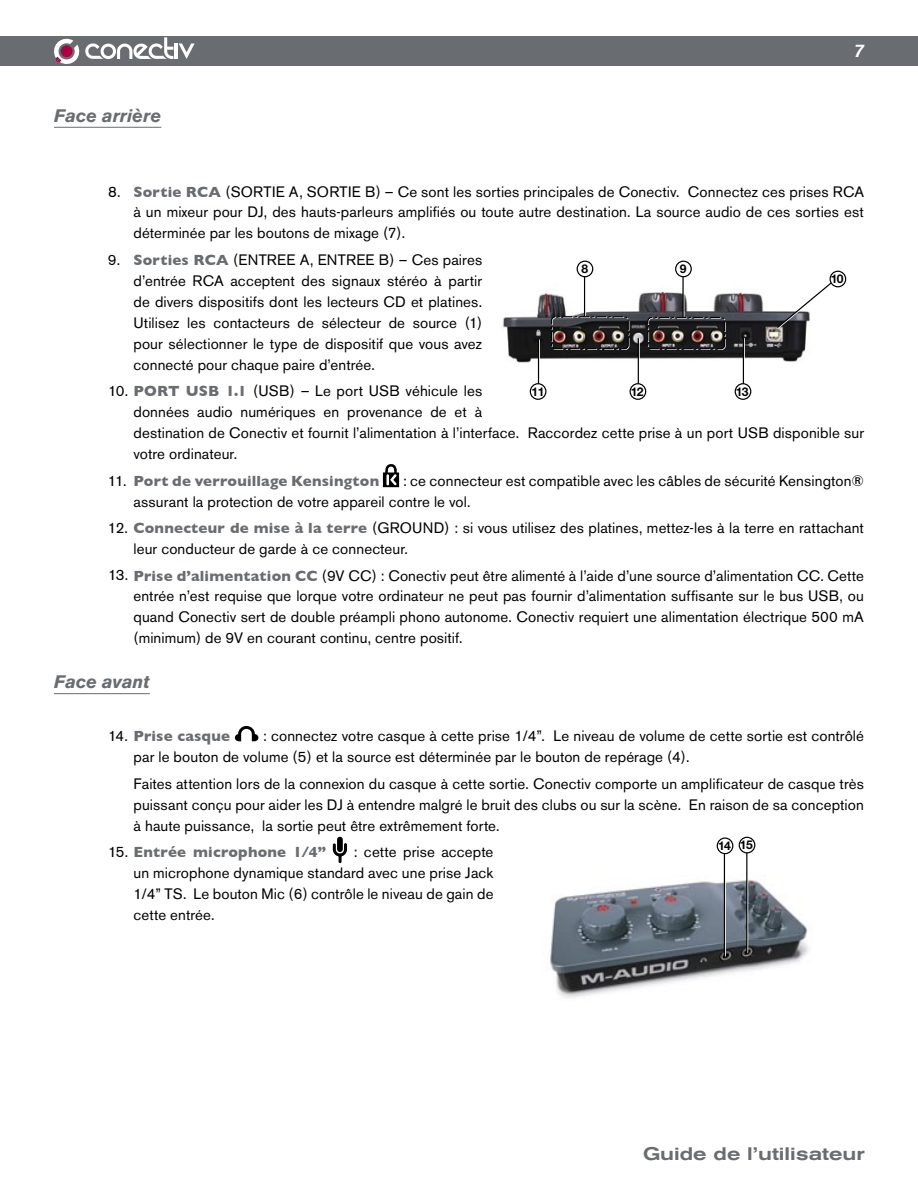
<style>
.page{position:relative;width:918px;height:1188px;background:#fff}
.page>*{position:absolute;margin:0;border:0;box-sizing:border-box;transform-origin:0 0}
.t1{font:500 expanded 18px "Akzidenz Grotesk BE";color:#696c70}
.t2{font:italic 700 18px "Akzidenz Grotesk BE";letter-spacing:-.005em;color:#696c70}
.t3{font:italic 500 18px "Akzidenz Grotesk BE";color:#fff}
.t4{font:15px/21px "Akzidenz Grotesk BE";letter-spacing:.01em;color:#000;text-align:justify}
.t5{font:700 15px "Gill Sans";letter-spacing:.015em;color:#696c70}
.t6{font:700 12.15px "Helvetica Neue";letter-spacing:-.05em;color:#000}
.s1{font-family:"Gill Sans";font-weight:700;color:#696c70}
.s2{font-family:"Akzidenz Grotesk BE";font-weight:400;color:#000}
</style>
<div class="page">
<div style="left:0;top:36px;width:918px;height:30px;background:#696c70"></div>
<hr style="left:175px;top:44px;width:3px;height:15px;background:#fff">
<svg style="left:179px;top:43px;width:16px;height:16px"></svg>
<svg style="left:54px;top:37px;width:119px;height:27px"></svg>
<hr style="left:54px;top:127px;width:107px;height:1px;background:#696c70">
<hr style="left:54px;top:693px;width:96px;height:1px;background:#696c70">
<svg style="left:383px;top:464px;width:16px;height:23px"></svg>
<svg style="left:235px;top:726px;width:23px;height:15px"></svg>
<svg style="left:333px;top:837px;width:14px;height:26px"></svg>
<img style="left:503px;top:288px;width:304px;height:86px">
<svg style="left:776px;top:279px;width:60px;height:51px"></svg>
<hr style="left:539px;top:340px;width:1px;height:45px;background:#fff">
<hr style="left:538px;top:340px;width:1px;height:45px;background:#000">
<hr style="left:585px;top:275px;width:1px;height:41px;background:#fff">
<hr style="left:584px;top:275px;width:1px;height:41px;background:#000">
<div style="left:530px;top:383px;width:16px;height:17px;border:1px solid #000;border-radius:50%"></div>
<hr style="left:639px;top:339px;width:1px;height:45px;background:#fff">
<hr style="left:638px;top:339px;width:1px;height:45px;background:#000">
<div style="left:630px;top:383px;width:16px;height:17px;border:1px solid #000;border-radius:50%"></div>
<hr style="left:744px;top:339px;width:1px;height:45px;background:#fff">
<hr style="left:743px;top:339px;width:1px;height:45px;background:#000">
<div style="left:735px;top:383px;width:16px;height:17px;border:1px solid #000;border-radius:50%"></div>
<div style="left:830px;top:271px;width:16px;height:16px;background:#fff;border-radius:50%"></div>
<div style="left:830px;top:271px;width:16px;height:16px;border:1px solid #000;border-radius:50%"></div>
<div style="left:577px;top:261px;width:16px;height:16px;border:1px solid #000;border-radius:50%"></div>
<hr style="left:682px;top:275px;width:2px;height:43px;background:#000">
<div style="left:675px;top:261px;width:17px;height:16px;border:1px solid #000;border-radius:50%"></div>
<div style="left:552px;top:317px;width:77px;height:33px;border:1px dashed #fff;border-radius:4px"></div>
<div style="left:551px;top:316px;width:78px;height:33px;border:1px dashed #000;border-radius:4px"></div>
<div style="left:648px;top:317px;width:78px;height:33px;border:1px dashed #fff;border-radius:4px"></div>
<div style="left:647px;top:317px;width:78px;height:32px;border:1px dashed #000;border-radius:4px"></div>
<img style="left:550px;top:856px;width:259px;height:142px">
<hr style="left:725px;top:853px;width:1px;height:103px;background:#fff">
<hr style="left:724px;top:853px;width:1px;height:103px;background:#000">
<hr style="left:747px;top:852px;width:1px;height:100px;background:#fff">
<hr style="left:746px;top:852px;width:1px;height:100px;background:#000">
<div style="left:717px;top:837px;width:16px;height:17px;border:1px solid #000;border-radius:50%"></div>
<div style="left:739px;top:837px;width:16px;height:16px;border:1px solid #000;border-radius:50%"></div>
<p class="t2" style="left:54px;top:104px;width:109px">Face arrière</p>
<p class="t3" style="left:854px;top:40px;width:12px">7</p>
<p class="t4" style="left:133px;top:181px;width:732px;text-indent:-25px">8. <span class="s1">Sortie RCA</span> (SORTIE A, SORTIE B) – Ce sont les sorties principales de Conectiv. Connectez ces prises RCA à un mixeur pour DJ, des hauts-parleurs amplifiés ou toute autre destination. La source audio de ces sorties est déterminée par les boutons de mixage (7).</p>
<p class="t4" style="left:134px;top:249px;width:350px;text-indent:-26px">9. <span class="s1">Sorties RCA</span> (ENTREE A, ENTREE B) – Ces paires d’entrée RCA acceptent des signaux stéréo à partir de divers dispositifs dont les lecteurs CD et platines.<br>Utilisez les contacteurs de sélecteur de source (1) pour sélectionner le type de dispositif que vous avez connecté pour chaque paire d’entrée.</p>
<p class="t4" style="left:133px;top:381px;width:732px;text-align:left;text-indent:-25px">10. <span class="s1">PORT USB 1.1</span> (USB) – Le port USB véhicule les<br>données audio numériques en provenance de et à<br>destination de Conectiv et fournit l’alimentation à l’interface. Raccordez cette prise à un port USB disponible sur votre ordinateur.</p>
<p class="t5" style="left:108px;top:472px;width:273px"><span class="s2">11.</span> Port de verrouillage Kensington</p>
<p class="t6" style="left:581px;top:261px;width:8px">8</p>
<p class="t6" style="left:680px;top:261px;width:8px">9</p>
<p class="t6" style="left:831px;top:271px;width:14px">10</p>
<p class="t6" style="left:532px;top:384px;width:14px">11</p>
<p class="t6" style="left:631px;top:384px;width:14px">12</p>
<p class="t6" style="left:736px;top:384px;width:14px">13</p>
<p class="t4" style="left:133px;top:470px;width:732px;text-indent:269px">: ce connecteur est compatible avec les câbles de sécurité Kensington® assurant la protection de votre appareil contre le vol.</p>
<p class="t4" style="left:134px;top:517px;width:732px;text-indent:-26px">12. <span class="s1">Connecteur de mise à la terre</span> (GROUND) : si vous utilisez des platines, mettez-les à la terre en rattachant leur conducteur de garde à ce connecteur.</p>
<p class="t4" style="left:133px;top:565px;width:732px;text-indent:-25px">13. <span class="s1">Prise d’alimentation CC</span> (9V CC) : Conectiv peut être alimenté à l’aide d’une source d’alimentation CC. Cette entrée n’est requise que lorque votre ordinateur ne peut pas fournir d’alimentation suffisante sur le bus USB, ou quand Conectiv sert de double préampli phono autonome. Conectiv requiert une alimentation électrique 500 mA (minimum) de 9V en courant continu, centre positif.</p>
<p class="t2" style="left:54px;top:671px;width:97px">Face avant</p>
<p class="t4" style="left:134px;top:726px;width:732px;text-indent:129px">: connectez votre casque à cette prise 1/4”. Le niveau de volume de cette sortie est contrôlé par le bouton de volume (5) et la source est déterminée par le bouton de repérage (4).</p>
<p class="t4" style="left:134px;top:773px;width:732px">Faites attention lors de la connexion du casque à cette sortie. Conectiv comporte un amplificateur de casque très puissant conçu pour aider les DJ à entendre malgré le bruit des clubs ou sur la scène. En raison de sa conception à haute puissance, la sortie peut être extrêmement forte.</p>
<p class="t5" style="left:108px;top:843px;width:220px"><span class="s2">15.</span> Entrée microphone 1/4”</p>
<p class="t5" style="left:108px;top:727px;width:124px"><span class="s2">14.</span> Prise casque</p>
<p class="t6" style="left:718px;top:838px;width:36px">14 15</p>
<p class="t4" style="left:134px;top:841px;width:362px;text-indent:220px">: cette prise accepte un microphone dynamique standard avec une prise Jack 1/4” TS. Le bouton Mic (6) contrôle le niveau de gain de cette entrée.</p>
<p class="t1" style="left:643px;top:1143px;width:223px">Guide de l’utilisateur</p>
</div>
